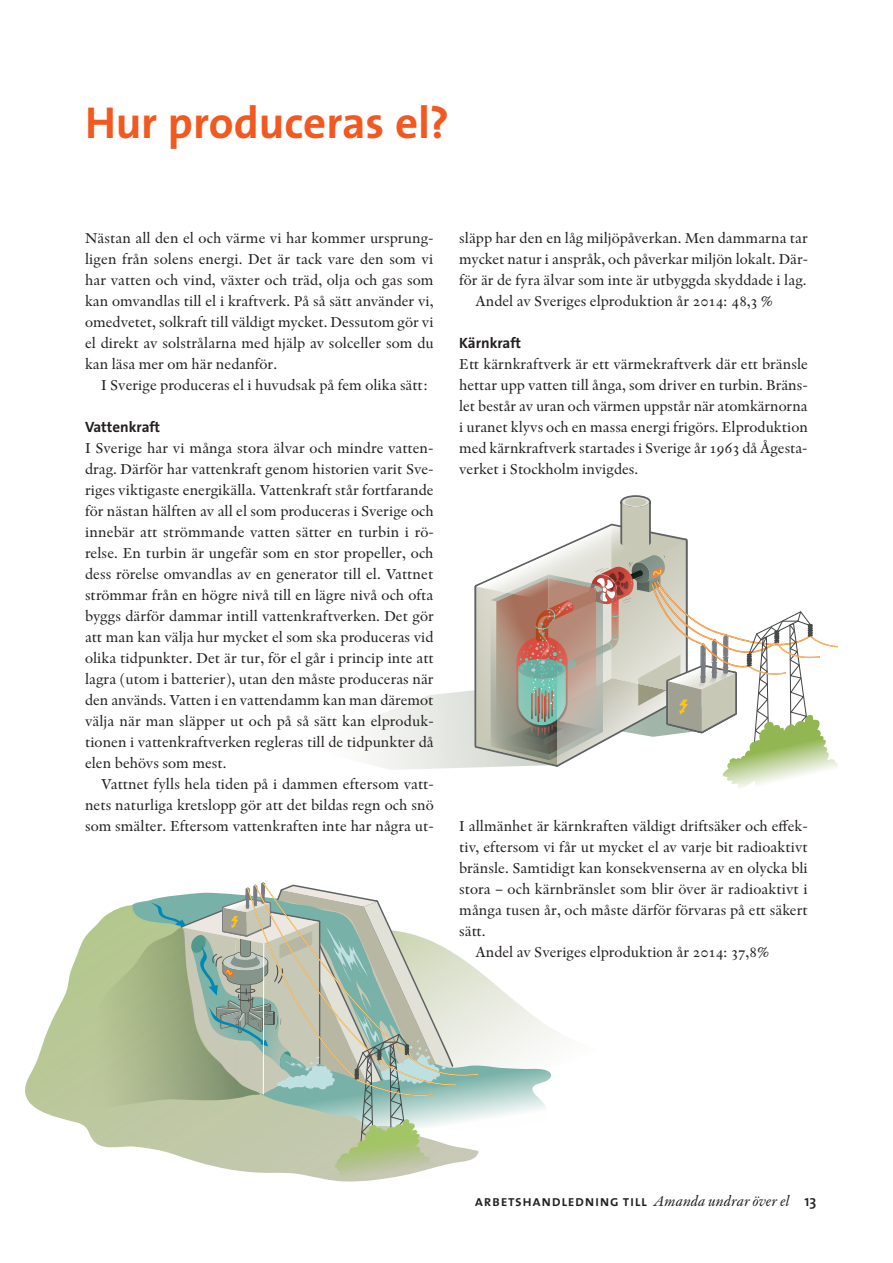
<style>
.page{position:relative;width:893px;height:1263px;background:#fff}
.page>*{position:absolute;margin:0;border:0;box-sizing:border-box;transform-origin:0 0}
.t1{font:700 45px "The Sans Os F";color:#f15921}
.t2{font:15px/21px "Indigo Antiqua Pro Text";color:#231f20;text-align:justify}
.t3{font:600 15px "The Sans Os F";letter-spacing:.04em;color:#231f20}
.t4{font:700 15px "The Sans Os F";letter-spacing:-.005em;color:#231f20}
.s1{font-family:"Indigo Antiqua Pro Text";font-weight:400;font-style:italic}
</style>
<div class="page">
<div style="left:620px;top:495px;width:31px;height:14px;border:4px solid #5e6265;border-radius:50%"></div>
<div style="left:623px;top:496px;width:25px;height:12px;border:4px solid #5e6265;border-radius:50%"></div>
<svg style="left:368px;top:498px;width:470px;height:290px"></svg>
<svg style="left:30px;top:882px;width:524px;height:300px"></svg>
<h1 class="t1" style="left:85px;top:94px;width:365px">Hur produceras el?</h1>
<p class="t2" style="left:85px;top:228px;width:350px">Nästan all den el och värme vi har kommer ursprung&shy;ligen från solens energi. Det är tack vare den som vi har vatten och vind, växter och träd, olja och gas som kan omvandlas till el i kraftverk. På så sätt använder vi, omedvetet, solkraft till väldigt mycket. Dessutom gör vi el direkt av solstrålarna med hjälp av solceller som du kan läsa mer om här nedanför.</p>
<p class="t2" style="left:101px;top:375px;width:328px">I Sverige produceras el i huvudsak på fem olika sätt:</p>
<p class="t4" style="left:85px;top:417px;width:77px">Vattenkraft</p>
<p class="t2" style="left:85px;top:438px;width:350px">I Sverige har vi många stora älvar och mindre vatten&shy;drag. Därför har vattenkraft genom historien varit Sve&shy;riges viktigaste energikälla. Vattenkraft står fortfarande för nästan hälften av all el som produceras i Sverige och innebär att strömmande vatten sätter en turbin i rö&shy;relse. En turbin är ungefär som en stor propeller, och dess rörelse omvandlas av en generator till el. Vattnet strömmar från en högre nivå till en lägre nivå och ofta byggs därför dammar intill vattenkraftverken. Det gör att man kan välja hur mycket el som ska produceras vid olika tidpunkter. Det är tur, för el går i princip inte att lagra (utom i batterier), utan den måste produceras när den används. Vatten i en vattendamm kan man däremot välja när man släpper ut och på så sätt kan elproduk&shy;tionen i vattenkraftverken regleras till de tidpunkter då elen behövs som mest.</p>
<p class="t2" style="left:85px;top:774px;width:350px;text-indent:16px">Vattnet fylls hela tiden på i dammen eftersom vatt&shy;nets naturliga kretslopp gör att det bildas regn och snö som smälter. Eftersom vattenkraften inte har några ut-</p>
<p class="t2" style="left:459px;top:228px;width:350px">släpp har den en låg miljöpåverkan. Men dammarna tar</p>
<p class="t2" style="left:459px;top:249px;width:350px">mycket natur i anspråk, och påverkar miljön lokalt. Där-</p>
<p class="t2" style="left:459px;top:270px;width:349px">för är de fyra älvar som inte är utbyggda skyddade i lag.</p>
<p class="t2" style="left:475px;top:291px;width:299px">Andel av Sveriges elproduktion år 2014: 48,3 %</p>
<p class="t4" style="left:459px;top:333px;width:63px">Kärnkraft</p>
<p class="t2" style="left:459px;top:354px;width:350px">Ett kärnkraftverk är ett värmekraftverk där ett bränsle hettar upp vatten till ånga, som driver en turbin. Bräns&shy;let består av uran och värmen uppstår när atomkärnorna i uranet klyvs och en massa energi frigörs. Elproduktion med kärnkraftverk startades i Sverige år 1963 då Ågesta&shy;verket i Stockholm invigdes.</p>
<p class="t2" style="left:459px;top:816px;width:350px">I allmänhet är kärnkraften väldigt driftsäker och effek-</p>
<p class="t2" style="left:459px;top:837px;width:350px">tiv, eftersom vi får ut mycket el av varje bit radioaktivt</p>
<p class="t2" style="left:459px;top:858px;width:350px">bränsle. Samtidigt kan konsekvenserna av en olycka bli</p>
<p class="t2" style="left:459px;top:879px;width:350px">stora – och kärnbränslet som blir över är radioaktivt i</p>
<p class="t2" style="left:459px;top:900px;width:350px">många tusen år, och måste därför förvaras på ett säkert</p>
<p class="t2" style="left:459px;top:921px;width:28px">sätt.</p>
<p class="t2" style="left:475px;top:942px;width:295px">Andel av Sveriges elproduktion år 2014: 37,8%</p>
<p class="t3" style="left:475px;top:1191px;width:343px">arbetshandledning till <span class="s1">Amanda undrar över el</span> 13</p>
</div>
